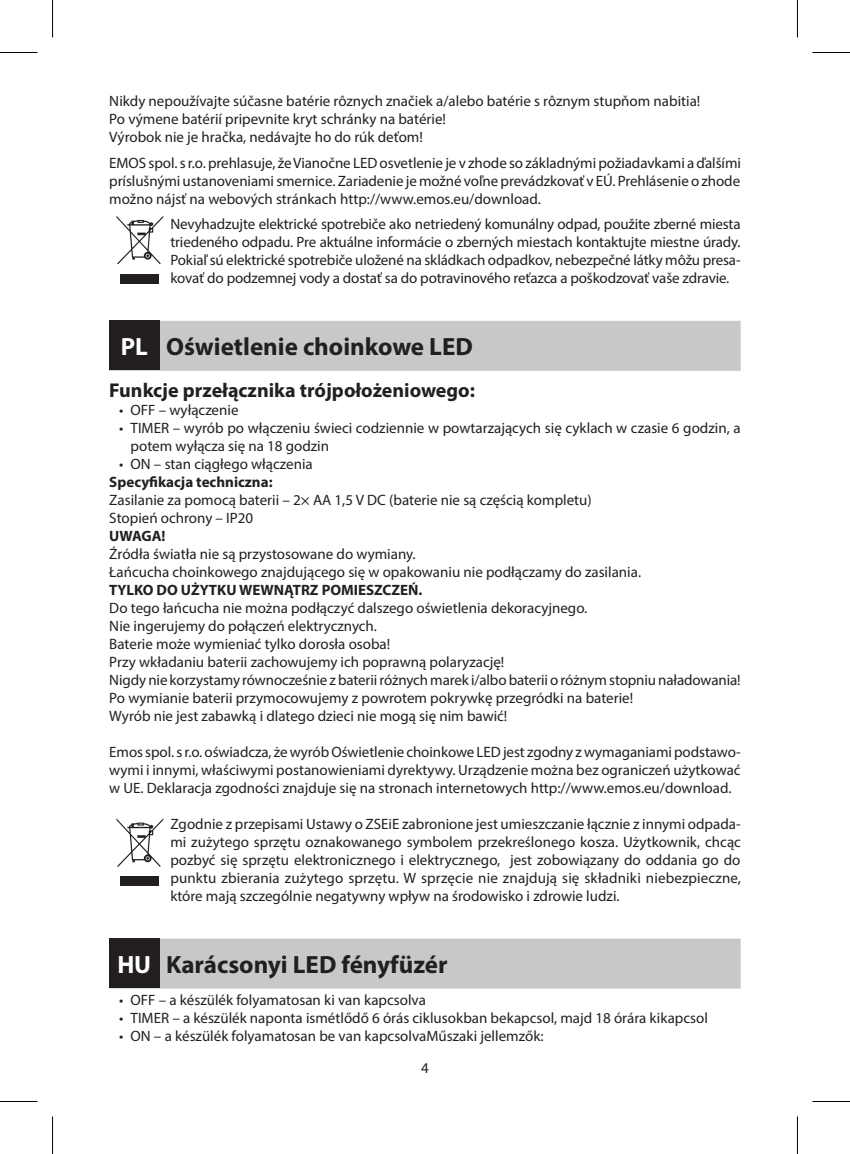
<style>
.page{position:relative;width:850px;height:1154px;background:#fff}
.page>*{position:absolute;margin:0;border:0;box-sizing:border-box;transform-origin:0 0}
.t1{font:700 25px "Myriad Pro";color:#231f20}
.t2{font:700 20px "Myriad Pro";color:#231f20}
.t3{font:15px/18px "Myriad Pro";color:#231f20}
.t4{font:700 15px "Myriad Pro";color:#231f20}
.s1{color:#fff}
</style>
<div class="page">
<div style="left:109px;top:321px;width:631px;height:50px;background:#c7c8ca"></div>
<div style="left:109px;top:938px;width:631px;height:50px;background:#c7c8ca"></div>
<svg style="left:116px;top:216px;width:47px;height:48px"></svg>
<div style="left:120px;top:274px;width:39px;height:10px;background:#231f20"></div>
<div style="left:109px;top:320px;width:50px;height:50px;background:#231f20"></div>
<svg style="left:116px;top:818px;width:47px;height:49px"></svg>
<div style="left:120px;top:877px;width:39px;height:9px;background:#231f20"></div>
<div style="left:109px;top:938px;width:50px;height:50px;background:#231f20"></div>
<hr style="left:0;top:52px;width:38px;height:1px;background:#000">
<hr style="left:812px;top:52px;width:37px;height:1px;background:#000">
<hr style="left:0;top:1101px;width:38px;height:1px;background:#000">
<hr style="left:812px;top:1101px;width:37px;height:1px;background:#000">
<hr style="left:52px;top:0;width:1px;height:38px;background:#000">
<hr style="left:52px;top:1116px;width:1px;height:38px;background:#000">
<hr style="left:796px;top:0;width:1px;height:38px;background:#000">
<hr style="left:796px;top:1116px;width:1px;height:38px;background:#000">
<p class="t3" style="left:109px;top:92px;width:592px">Nikdy nepoužívajte súčasne batérie rôznych značiek a/alebo batérie s rôznym stupňom nabitia!<br>Po výmene batérií pripevnite kryt schránky na batérie!<br>Výrobok nie je hračka, nedávajte ho do rúk deťom!</p>
<p class="t3" style="left:109px;top:154px;width:633px;text-align:justify">EMOS spol. s r.o. prehlasuje, že Vianočne LED osvetlenie je v zhode so základnými požiadavkami a ďalšími príslušnými ustanoveniami smernice. Zariadenie je možné voľne prevádzkovať v EÚ. Prehlásenie o zhode možno nájsť na webových stránkach http://www.emos.eu/download.</p>
<p class="t3" style="left:170px;top:215px;width:571px;text-align:justify">Nevyhadzujte elektrické spotrebiče ako netriedený komunálny odpad, použite zberné miesta triedeného odpadu. Pre aktuálne informácie o zberných miestach kontaktujte miestne úrady.<br>Pokiaľ sú elektrické spotrebiče uložené na skládkach odpadkov, nebezpečné látky môžu presa&shy;kovať do podzemnej vody a dostať sa do potravinového reťazca a poškodzovať vaše zdravie.</p>
<h1 class="t1" style="left:121px;top:330px;width:353px"><span class="s1">PL</span> Oświetlenie choinkowe LED</h1>
<h2 class="t2" style="left:109px;top:377px;width:367px">Funkcje przełącznika trójpołożeniowego:</h2>
<p class="t3" style="left:119px;top:401px;width:121px">• OFF – wyłączenie</p>
<p class="t3" style="left:130px;top:419px;width:611px;text-indent:-11px">• TIMER – wyrób po włączeniu świeci codziennie w powtarzających się cyklach w czasie 6 godzin, a potem wyłącza się na 18 godzin</p>
<p class="t3" style="left:119px;top:455px;width:195px">• ON – stan ciągłego włączenia</p>
<p class="t4" style="left:109px;top:472px;width:165px">Specyfikacja techniczna:</p>
<p class="t3" style="left:109px;top:491px;width:483px">Zasilanie za pomocą baterii – 2× AA 1,5 V DC (baterie nie są częścią kompletu)<br>Stopień ochrony – IP20</p>
<p class="t4" style="left:109px;top:526px;width:58px">UWAGA!</p>
<p class="t3" style="left:109px;top:545px;width:533px">Źródła światła nie są przystosowane do wymiany.<br>Łańcucha choinkowego znajdującego się w opakowaniu nie podłączamy do zasilania.</p>
<p class="t4" style="left:109px;top:580px;width:314px">TYLKO DO UŻYTKU WEWNĄTRZ POMIESZCZEŃ.</p>
<p class="t3" style="left:109px;top:599px;width:632px">Do tego łańcucha nie można podłączyć dalszego oświetlenia dekoracyjnego.<br>Nie ingerujemy do połączeń elektrycznych.<br>Baterie może wymieniać tylko dorosła osoba!<br>Przy wkładaniu baterii zachowujemy ich poprawną polaryzację!<br>Nigdy nie korzystamy równocześnie z baterii różnych marek i/albo baterii o różnym stopniu naładowania!<br>Po wymianie baterii przymocowujemy z powrotem pokrywkę przegródki na baterie!<br>Wyrób nie jest zabawką i dlatego dzieci nie mogą się nim bawić!</p>
<p class="t3" style="left:109px;top:743px;width:632px;text-align:justify">Emos spol. s r.o. oświadcza, że wyrób Oświetlenie choinkowe LED jest zgodny z wymaganiami podstawo&shy;wymi i innymi, właściwymi postanowieniami dyrektywy. Urządzenie można bez ograniczeń użytkować w UE. Deklaracja zgodności znajduje się na stronach internetowych http://www.emos.eu/download.</p>
<p class="t3" style="left:170px;top:815px;width:572px;text-align:justify">Zgodnie z przepisami Ustawy o ZSEiE zabronione jest umieszczanie łącznie z innymi odpada&shy;mi zużytego sprzętu oznakowanego symbolem przekreślonego kosza. Użytkownik, chcąc pozbyć się sprzętu elektronicznego i elektrycznego, jest zobowiązany do oddania go do punktu zbierania zużytego sprzętu. W sprzęcie nie znajdują się składniki niebezpieczne, które mają szczególnie negatywny wpływ na środowisko i zdrowie ludzi.</p>
<h1 class="t1" style="left:117px;top:948px;width:331px"><span class="s1">HU</span> Karácsonyi LED fényfüzér</h1>
<p class="t3" style="left:119px;top:991px;width:308px">• OFF – a készülék folyamatosan ki van kapcsolva</p>
<p class="t3" style="left:119px;top:1009px;width:590px">• TIMER – a készülék naponta ismétlődő 6 órás ciklusokban bekapcsol, majd 18 órára kikapcsol</p>
<p class="t3" style="left:119px;top:1027px;width:425px">• ON – a készülék folyamatosan be van kapcsolvaMűszaki jellemzők:</p>
<p class="t3" style="left:421px;top:1059px;width:9px">4</p>
</div>
